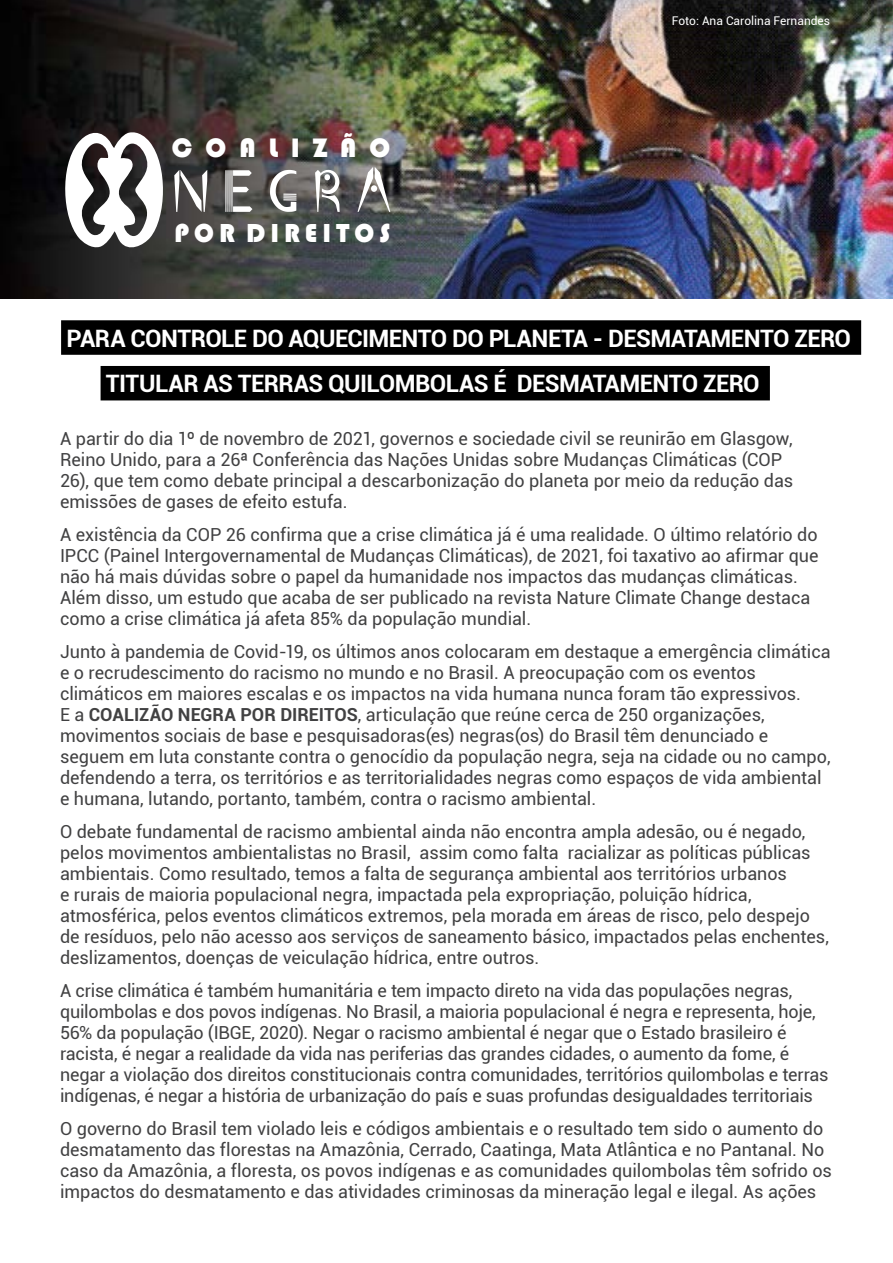
<style>
.page{position:relative;width:893px;height:1263px;background:#fff}
.page>*{position:absolute;margin:0;border:0;box-sizing:border-box;transform-origin:0 0}
.t1{font:60px "BEAMS";letter-spacing:.255em;color:#fff;scale:.92 1}
.t2{font:27.45px "Bauhaus 93";letter-spacing:.475em;color:#fff}
.t3{font:26.85px "Bauhaus 93";letter-spacing:.19em;color:#fff}
.t4{font:700 24px/45.6px "Roboto";letter-spacing:-.025em;color:#fff}
.t5{font:18px/21px "Roboto";letter-spacing:-.005em;color:#414142}
.t6{font:12px "Roboto";color:#fff}
.s1{font-weight:700}
</style>
<div class="page">
<img style="left:0;top:0;width:893px;height:298px">
<svg style="left:60px;top:128px;width:108px;height:125px"></svg>
<div style="left:61px;top:320px;width:800px;height:35px;background:#000"></div>
<div style="left:101px;top:366px;width:669px;height:34px;background:#000"></div>
<h2 class="t2" style="left:172px;top:132px;width:220px">COALIZÃO</h2>
<h1 class="t1" style="left:173px;top:156px;width:238px">NEGRA</h1>
<h3 class="t3" style="left:175px;top:218px;width:217px">POR DIREITOS</h3>
<p class="t6" style="left:672px;top:13px;width:160px">Foto: Ana Carolina Fernandes</p>
<h3 class="t4" style="left:106px;top:314px;width:746px;text-indent:-39px">PARA CONTROLE DO AQUECIMENTO DO PLANETA - DESMATAMENTO ZERO<br>TITULAR AS TERRAS QUILOMBOLAS É DESMATAMENTO ZERO</h3>
<p class="t5" style="left:60px;top:428px;width:735px">A partir do dia 1º de novembro de 2021, governos e sociedade civil se reunirão em Glasgow, Reino Unido, para a 26ª Conferência das Nações Unidas sobre Mudanças Climáticas (COP 26), que tem como debate principal a descarbonização do planeta por meio da redução das emissões de gases de efeito estufa.</p>
<p class="t5" style="left:60px;top:524px;width:760px">A existência da COP 26 confirma que a crise climática já é uma realidade. O último relatório do IPCC (Painel Intergovernamental de Mudanças Climáticas), de 2021, foi taxativo ao afirmar que não há mais dúvidas sobre o papel da humanidade nos impactos das mudanças climáticas.<br>Além disso, um estudo que acaba de ser publicado na revista Nature Climate Change destaca como a crise climática já afeta 85% da população mundial.</p>
<p class="t5" style="left:60px;top:641px;width:772px">Junto à pandemia de Covid-19, os últimos anos colocaram em destaque a emergência climática e o recrudescimento do racismo no mundo e no Brasil. A preocupação com os eventos climáticos em maiores escalas e os impactos na vida humana nunca foram tão expressivos.<br>E a <span class="s1">COALIZÃO NEGRA POR DIREITOS</span>, articulação que reúne cerca de 250 organizações, movimentos sociais de base e pesquisadoras(es) negras(os) do Brasil têm denunciado e seguem em luta constante contra o genocídio da população negra, seja na cidade ou no campo, defendendo a terra, os territórios e as territorialidades negras como espaços de vida ambiental e humana, lutando, portanto, também, contra o racismo ambiental.</p>
<p class="t5" style="left:60px;top:821px;width:770px">O debate fundamental de racismo ambiental ainda não encontra ampla adesão, ou é negado, pelos movimentos ambientalistas no Brasil, assim como falta racializar as políticas públicas ambientais. Como resultado, temos a falta de segurança ambiental aos territórios urbanos<br>e rurais de maioria populacional negra, impactada pela expropriação, poluição hídrica, atmosférica, pelos eventos climáticos extremos, pela morada em áreas de risco, pelo despejo de resíduos, pelo não acesso aos serviços de saneamento básico, impactados pelas enchentes, deslizamentos, doenças de veiculação hídrica, entre outros.</p>
<p class="t5" style="left:60px;top:980px;width:770px">A crise climática é também humanitária e tem impacto direto na vida das populações negras, quilombolas e dos povos indígenas. No Brasil, a maioria populacional é negra e representa, hoje, 56% da população (IBGE, 2020). Negar o racismo ambiental é negar que o Estado brasileiro é racista, é negar a realidade da vida nas periferias das grandes cidades, o aumento da fome, é negar a violação dos direitos constitucionais contra comunidades, territórios quilombolas e terras indígenas, é negar a história de urbanização do país e suas profundas desigualdades territoriais</p>
<p class="t5" style="left:60px;top:1118px;width:773px">O governo do Brasil tem violado leis e códigos ambientais e o resultado tem sido o aumento do desmatamento das florestas na Amazônia, Cerrado, Caatinga, Mata Atlântica e no Pantanal. No caso da Amazônia, a floresta, os povos indígenas e as comunidades quilombolas têm sofrido os impactos do desmatamento e das atividades criminosas da mineração legal e ilegal. As ações</p>
</div>
